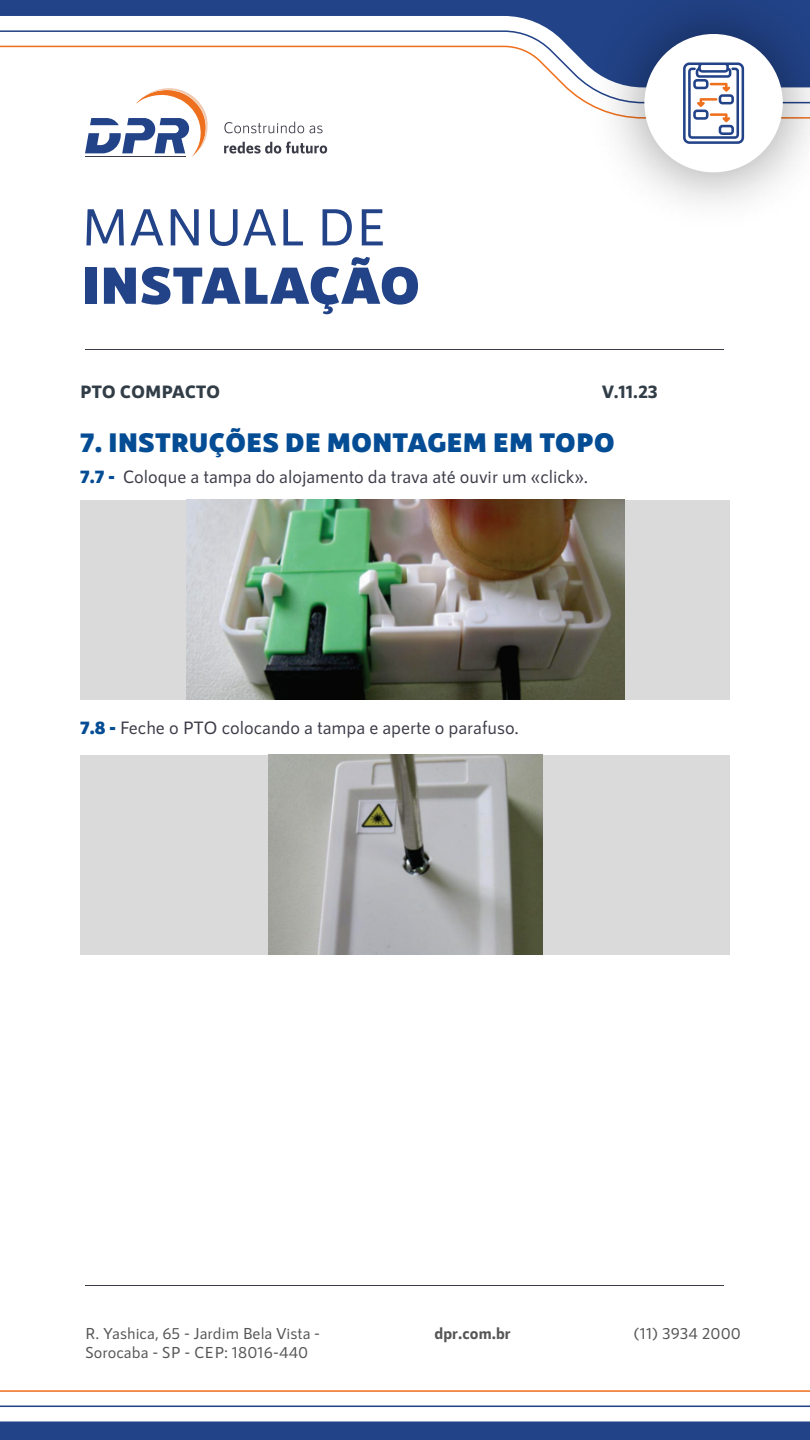
<style>
.page{position:relative;width:810px;height:1440px;background:#fff}
.page>*{position:absolute;margin:0;border:0;box-sizing:border-box;transform-origin:0 0}
.t1{font:900 27px "RNS Sanz";color:#044c94}
.t2{font:500 18px "RNS Sanz";color:#3c3c49}
.t3{font:800 18px "RNS Sanz";letter-spacing:-.02em;color:#313d47}
.t4{font:800 18px "RNS Sanz";color:#313d47}
.t5{font:500 15.98px/19.2px "RNS Sanz";letter-spacing:.005em;color:#565655}
.t6{font:800 15.98px "RNS Sanz";letter-spacing:.005em;color:#565655}
.s1{font-weight:900;color:#044c94}
</style>
<div class="page">
<svg style="left:86px;top:209px;width:38px;height:36px"></svg>
<svg style="left:130px;top:209px;width:33px;height:36px"></svg>
<svg style="left:171px;top:209px;width:28px;height:36px"></svg>
<svg style="left:210px;top:209px;width:66px;height:37px"></svg>
<svg style="left:283px;top:209px;width:20px;height:36px"></svg>
<svg style="left:323px;top:209px;width:29px;height:36px"></svg>
<svg style="left:362px;top:209px;width:21px;height:36px"></svg>
<div style="left:85px;top:268px;width:11px;height:36px;background:#224388"></div>
<svg style="left:104px;top:257px;width:314px;height:57px"></svg>
<svg style="left:85px;top:119px;width:123px;height:38px"></svg>
<svg style="left:224px;top:122px;width:99px;height:11px"></svg>
<svg style="left:224px;top:142px;width:103px;height:12px"></svg>
<svg style="left:136px;top:88px;width:64px;height:16px"></svg>
<svg style="left:0;top:0;width:564px;height:86px"></svg>
<svg style="left:0;top:1390px;width:810px;height:50px"></svg>
<img style="left:564px;top:0;width:246px;height:203px">
<div style="left:644px;top:34px;width:139px;height:138px;background:#fff;border-radius:50%"></div>
<svg style="left:683px;top:62px;width:61px;height:82px"></svg>
<hr style="left:85px;top:349px;width:638px;height:1px;background:#3c3c49">
<hr style="left:85px;top:1285px;width:638px;height:1px;background:#3c3c49">
<div style="left:80px;top:500px;width:650px;height:200px;background:#dadada"></div>
<img style="left:187px;top:500px;width:437px;height:200px">
<div style="left:80px;top:755px;width:650px;height:199px;background:#dadada"></div>
<img style="left:268px;top:755px;width:274px;height:199px">
<p class="t3" style="left:80px;top:381px;width:142px">PTO COMPACTO</p>
<p class="t4" style="left:602px;top:381px;width:57px">V.11.23</p>
<h1 class="t1" style="left:80px;top:426px;width:536px">7. INSTRUÇÕES DE MONTAGEM EM TOPO</h1>
<p class="t2" style="left:80px;top:466px;width:509px"><span class="s1">7.7 -</span> Coloque a tampa do alojamento da trava até ouvir um «click».</p>
<p class="t2" style="left:80px;top:718px;width:440px"><span class="s1">7.8 -</span> Feche o PTO colocando a tampa e aperte o parafuso.</p>
<p class="t5" style="left:85px;top:1324px;width:237px">R. Yashica, 65 - Jardim Bela Vista -<br>Sorocaba - SP - CEP: 18016-440</p>
<p class="t6" style="left:434px;top:1324px;width:78px">dpr.com.br</p>
<p class="t5" style="left:634px;top:1324px;width:109px">(11) 3934 2000</p>
</div>
